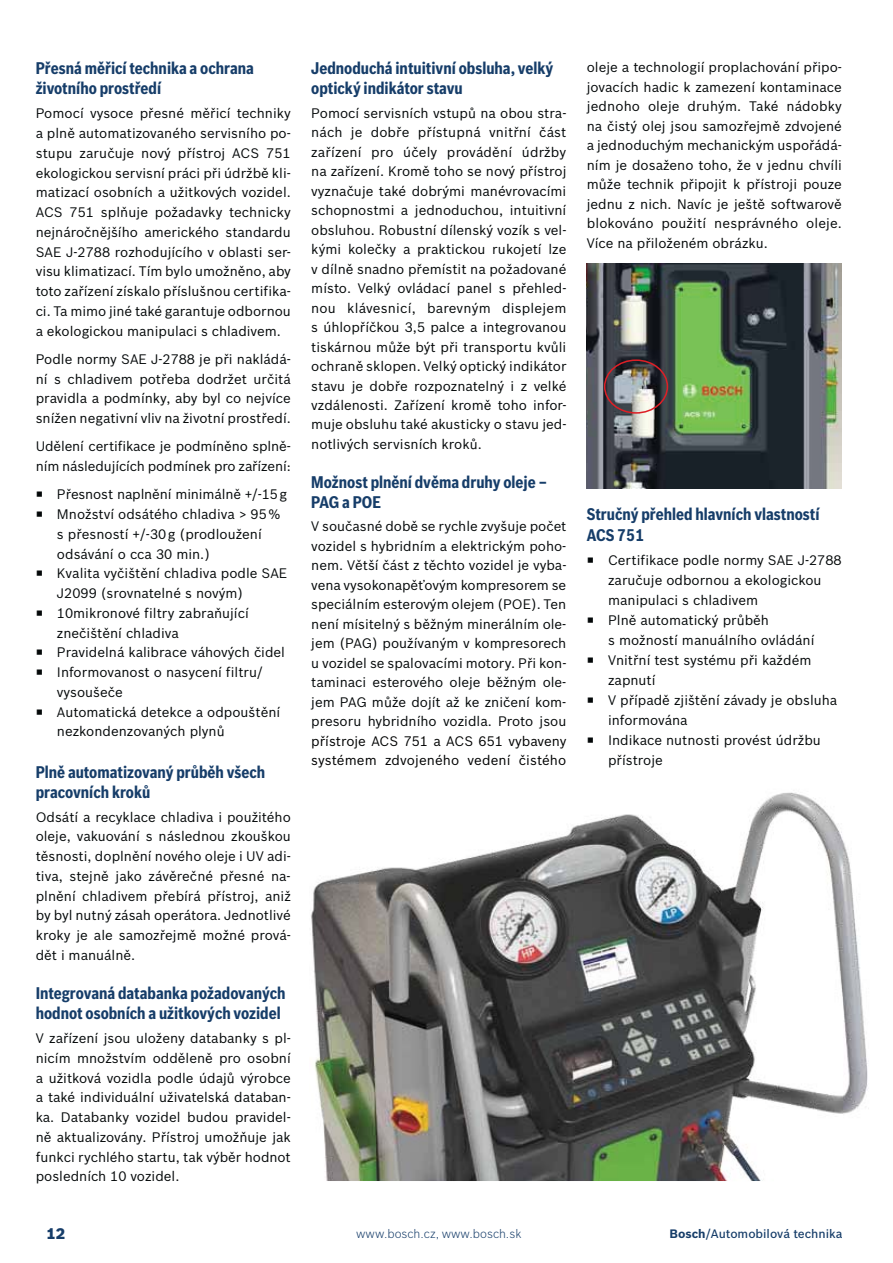
<style>
.page{position:relative;width:893px;height:1263px;background:#fff}
.page>*{position:absolute;margin:0;border:0;box-sizing:border-box;transform-origin:0 0}
.t1{font:700 16.5px/19.8px "Bosch Sans Cond";color:#163d69}
.t2{font:900 15px "Bosch Sans";color:#163d69}
.t3{font:13.5px/19.8px "Bosch Sans";color:#040809;text-align:justify}
.t4{font:13.5px/19.5px "Bosch Sans";color:#010202}
.t5{font:500 12px "Bosch Sans";color:#163d69}
.t6{font:300 12px "Bosch Sans";color:#163d69}
.s1{font-weight:700}
</style>
<div class="page">
<img style="left:311px;top:792px;width:557px;height:389px">
<img style="left:586px;top:264px;width:255px;height:224px">
<div style="left:604px;top:359px;width:64px;height:55px;border:2px solid #dd1f26;border-radius:50%"></div>
<p class="t1" style="left:36px;top:60px;width:220px">Přesná měřicí technika a ochrana životního prostředí</p>
<p class="t3" style="left:36px;top:105px;width:257px">Pomocí vysoce přesné měřicí techniky a plně automatizovaného servisního po&shy;stupu zaručuje nový přístroj ACS 751 ekologickou servisní práci při údržbě kli&shy;matizací osobních a užitkových vozidel.<br>ACS 751 splňuje požadavky technicky nejnáročnějšího amerického standardu SAE J-2788 rozhodujícího v oblasti ser&shy;visu klimatizací. Tím bylo umožněno, aby toto zařízení získalo příslušnou certifika&shy;ci. Ta mimo jiné také garantuje odbornou a ekologickou manipulaci s chladivem.</p>
<p class="t3" style="left:36px;top:350px;width:257px">Podle normy SAE J-2788 je při nakládá&shy;ní s chladivem potřeba dodržet určitá pravidla a podmínky, aby byl co nejvíce snížen negativní vliv na životní prostředí.</p>
<p class="t3" style="left:36px;top:438px;width:257px">Udělení certifikace je podmíněno splně&shy;ním následujících podmínek pro zařízení:</p>
<p class="t3" style="left:57px;top:486px;width:232px;text-align:left">Přesnost naplnění minimálně +/-15 g<br>Množství odsátého chladiva &gt; 95 % s přesností +/-30 g (prodloužení odsávání o cca 30 min.)<br>Kvalita vyčištění chladiva podle SAE<br>J2099 (srovnatelné s novým)<br>10mikronové filtry zabraňující znečištění chladiva<br>Pravidelná kalibrace váhových čidel<br>Informovanost o nasycení filtru/ vysoušeče<br>Automatická detekce a odpouštění nezkondenzovaných plynů</p>
<p class="t1" style="left:36px;top:764px;width:231px">Plně automatizovaný průběh všech pracovních kroků</p>
<p class="t3" style="left:36px;top:808px;width:257px">Odsátí a recyklace chladiva i použitého oleje, vakuování s následnou zkouškou těsnosti, doplnění nového oleje i UV adi&shy;tiva, stejně jako závěrečné přesné na&shy;plnění chladivem přebírá přístroj, aniž by byl nutný zásah operátora. Jednotlivé kroky je ale samozřejmě možné prová&shy;dět i manuálně.</p>
<p class="t1" style="left:36px;top:985px;width:251px">Integrovaná databanka požadovaných hodnot osobních a užitkových vozidel</p>
<p class="t3" style="left:36px;top:1030px;width:257px">V zařízení jsou uloženy databanky s pl&shy;nicím množstvím odděleně pro osobní a užitková vozidla podle údajů výrobce a také individuální uživatelská databan&shy;ka. Databanky vozidel budou pravidel&shy;ně aktualizovány. Přístroj umožňuje jak funkci rychlého startu, tak výběr hodnot posledních 10 vozidel.</p>
<p class="t1" style="left:311px;top:60px;width:243px">Jednoduchá intuitivní obsluha, velký optický indikátor stavu</p>
<p class="t3" style="left:311px;top:104px;width:257px">Pomocí servisních vstupů na obou stra&shy;nách je dobře přístupná vnitřní část zařízení pro účely provádění údržby na zařízení. Kromě toho se nový přístroj vyznačuje také dobrými manévrovacími schopnostmi a jednoduchou, intuitivní obsluhou. Robustní dílenský vozík s vel&shy;kými kolečky a praktickou rukojetí lze v dílně snadno přemístit na požadované místo. Velký ovládací panel s přehled&shy;nou klávesnicí, barevným displejem s úhlopříčkou 3,5 palce a integrovanou tiskárnou může být při transportu kvůli ochraně sklopen. Velký optický indikátor stavu je dobře rozpoznatelný i z velké vzdálenosti. Zařízení kromě toho infor&shy;muje obsluhu také akusticky o stavu jed&shy;notlivých servisních kroků.</p>
<p class="t1" style="left:311px;top:474px;width:238px">Možnost plnění dvěma druhy oleje –<br>PAG a POE</p>
<p class="t3" style="left:311px;top:518px;width:257px">V současné době se rychle zvyšuje počet vozidel s hybridním a elektrickým poho&shy;nem. Větší část z těchto vozidel je vyba&shy;vena vysokonapěťovým kompresorem se speciálním esterovým olejem (POE). Ten není mísitelný s běžným minerálním ole&shy;jem (PAG) používaným v kompresorech u vozidel se spalovacími motory. Při kon&shy;taminaci esterového oleje běžným ole&shy;jem PAG může dojít až ke zničení kom&shy;presoru hybridního vozidla. Proto jsou</p>
<p class="t4" style="left:311px;top:732px;width:256px">přístroje ACS 751 a ACS 651 vybaveny systémem zdvojeného vedení čistého</p>
<p class="t3" style="left:586px;top:59px;width:257px">oleje a technologií proplachování připo&shy;jovacích hadic k zamezení kontaminace jednoho oleje druhým. Také nádobky na čistý olej jsou samozřejmě zdvojené a jednoduchým mechanickým uspořádá&shy;ním je dosaženo toho, že v jednu chvíli může technik připojit k přístroji pouze jednu z nich. Navíc je ještě softwarově blokováno použití nesprávného oleje.<br>Více na přiloženém obrázku.</p>
<p class="t1" style="left:586px;top:506px;width:234px">Stručný přehled hlavních vlastností<br>ACS 751</p>
<p class="t3" style="left:608px;top:551px;width:235px;text-align:left">Certifikace podle normy SAE J-2788 zaručuje odbornou a ekologickou manipulaci s chladivem<br>Plně automatický průběh<br>s možností manuálního ovládání<br>Vnitřní test systému při každém zapnutí<br>V případě zjištění závady je obsluha informována<br>Indikace nutnosti provést údržbu přístroje</p>
<p class="t2" style="left:46px;top:1228px;width:20px">12</p>
<p class="t6" style="left:356px;top:1226px;width:167px">www.bosch.cz, www.bosch.sk</p>
<p class="t5" style="left:669px;top:1229px;width:174px"><span class="s1">Bosch</span>/Automobilová technika</p>
</div>
